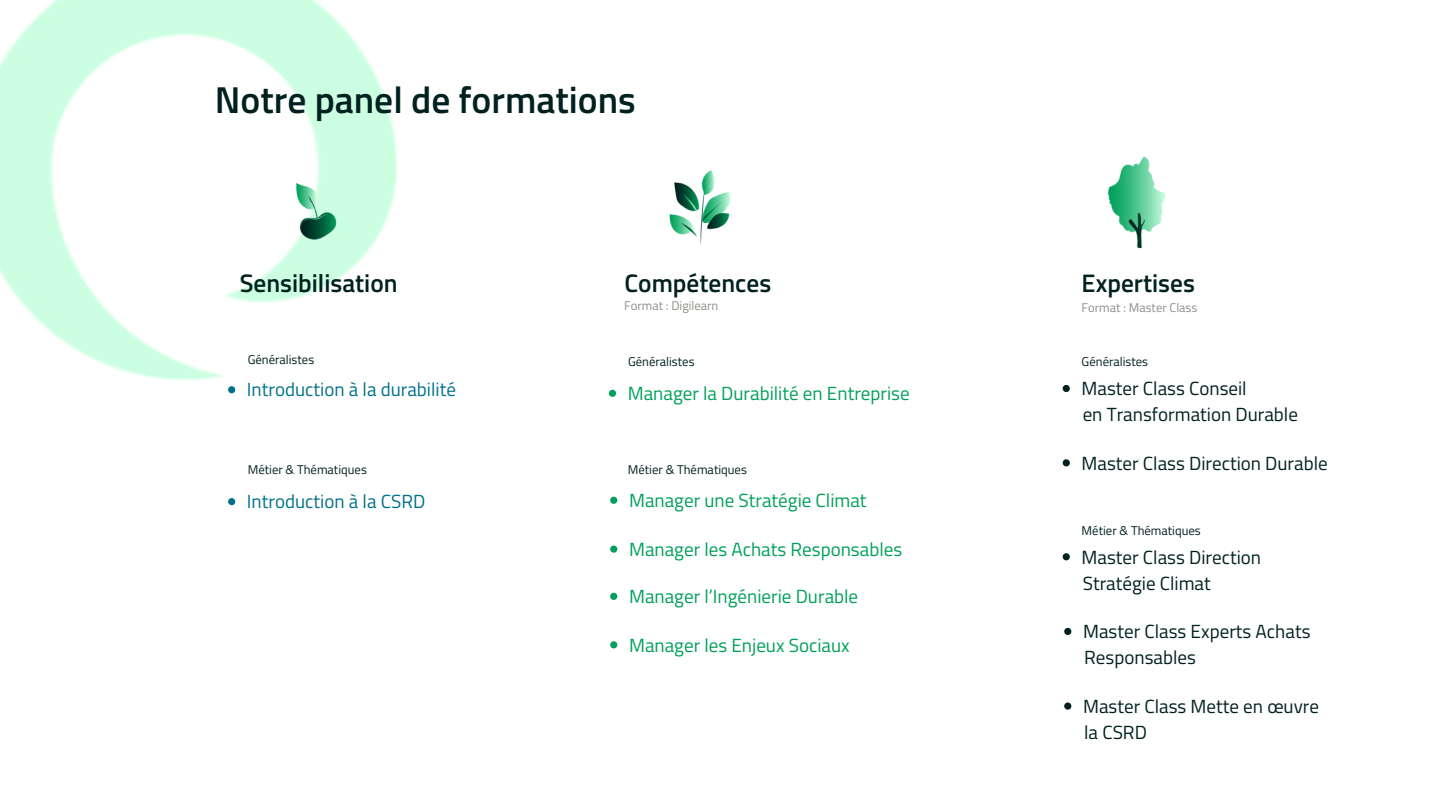
<style>
.page{position:relative;width:1440px;height:810px;background:#fff}
.page>*{position:absolute;margin:0;border:0;box-sizing:border-box;transform-origin:0 0}
.t1{font:600 37.5px "Titillium Web";color:#002120}
.t2{font:600 25.4px "Titillium Web";color:#002120}
.t3{font:19px "Titillium Web";color:#002120}
.t4{font:19px "Titillium Web";color:#00a05a}
.t5{font:19px "Titillium Web";color:#00718a}
.t6{font:12.7px "Titillium Web";color:#002120}
.t7{font:12.6px "Titillium Web";color:#8b9189}
</style>
<div class="page">
<img style="left:0;top:0;width:398px;height:394px">
<img style="left:283px;top:178px;width:66px;height:66px">
<img style="left:669px;top:170px;width:62px;height:75px">
<img style="left:1107px;top:156px;width:59px;height:93px">
<svg style="left:228px;top:386px;width:7px;height:7px"></svg>
<svg style="left:228px;top:498px;width:7px;height:7px"></svg>
<svg style="left:609px;top:390px;width:7px;height:7px"></svg>
<svg style="left:610px;top:497px;width:7px;height:7px"></svg>
<svg style="left:610px;top:546px;width:7px;height:7px"></svg>
<svg style="left:610px;top:593px;width:7px;height:7px"></svg>
<svg style="left:610px;top:641px;width:7px;height:7px"></svg>
<svg style="left:1063px;top:385px;width:7px;height:7px"></svg>
<svg style="left:1063px;top:459px;width:7px;height:7px"></svg>
<svg style="left:1063px;top:553px;width:7px;height:7px"></svg>
<svg style="left:1064px;top:628px;width:7px;height:7px"></svg>
<svg style="left:1064px;top:703px;width:7px;height:7px"></svg>
<p class="t1" style="left:215px;top:70px;width:423px">Notre panel de formations</p>
<p class="t2" style="left:624px;top:263px;width:148px">Compétences</p>
<p class="t7" style="left:624px;top:296px;width:96px">Format : Digilearn</p>
<p class="t2" style="left:240px;top:263px;width:159px">Sensibilisation</p>
<p class="t2" style="left:1082px;top:263px;width:115px">Expertises</p>
<p class="t7" style="left:1082px;top:298px;width:117px">Format : Master Class</p>
<p class="t6" style="left:248px;top:350px;width:68px">Généralistes</p>
<p class="t6" style="left:628px;top:352px;width:68px">Généralistes</p>
<p class="t6" style="left:1082px;top:352px;width:68px">Généralistes</p>
<p class="t5" style="left:247px;top:375px;width:211px">Introduction à la durabilité</p>
<p class="t4" style="left:628px;top:379px;width:283px">Manager la Durabilité en Entreprise</p>
<p class="t3" style="left:1082px;top:374px;width:167px">Master Class Conseil</p>
<p class="t3" style="left:1083px;top:400px;width:217px">en Transformation Durable</p>
<p class="t6" style="left:248px;top:460px;width:121px">Métier &amp; Thématiques</p>
<p class="t6" style="left:628px;top:459px;width:121px">Métier &amp; Thématiques</p>
<p class="t3" style="left:1082px;top:448px;width:248px">Master Class Direction Durable</p>
<p class="t5" style="left:247px;top:487px;width:180px">Introduction à la CSRD</p>
<p class="t4" style="left:629px;top:486px;width:239px">Manager une Stratégie Climat</p>
<p class="t4" style="left:629px;top:534px;width:275px">Manager les Achats Responsables</p>
<p class="t4" style="left:629px;top:582px;width:231px">Manager l’Ingénierie Durable</p>
<p class="t4" style="left:629px;top:630px;width:222px">Manager les Enjeux Sociaux</p>
<p class="t6" style="left:1082px;top:521px;width:121px">Métier &amp; Thématiques</p>
<p class="t3" style="left:1082px;top:542px;width:181px">Master Class Direction</p>
<p class="t3" style="left:1083px;top:568px;width:130px">Stratégie Climat</p>
<p class="t3" style="left:1083px;top:617px;width:229px">Master Class Experts Achats</p>
<p class="t3" style="left:1084px;top:643px;width:113px">Responsables</p>
<p class="t3" style="left:1083px;top:691px;width:237px">Master Class Mette en œuvre</p>
<p class="t3" style="left:1084px;top:717px;width:64px">la CSRD</p>
</div>
